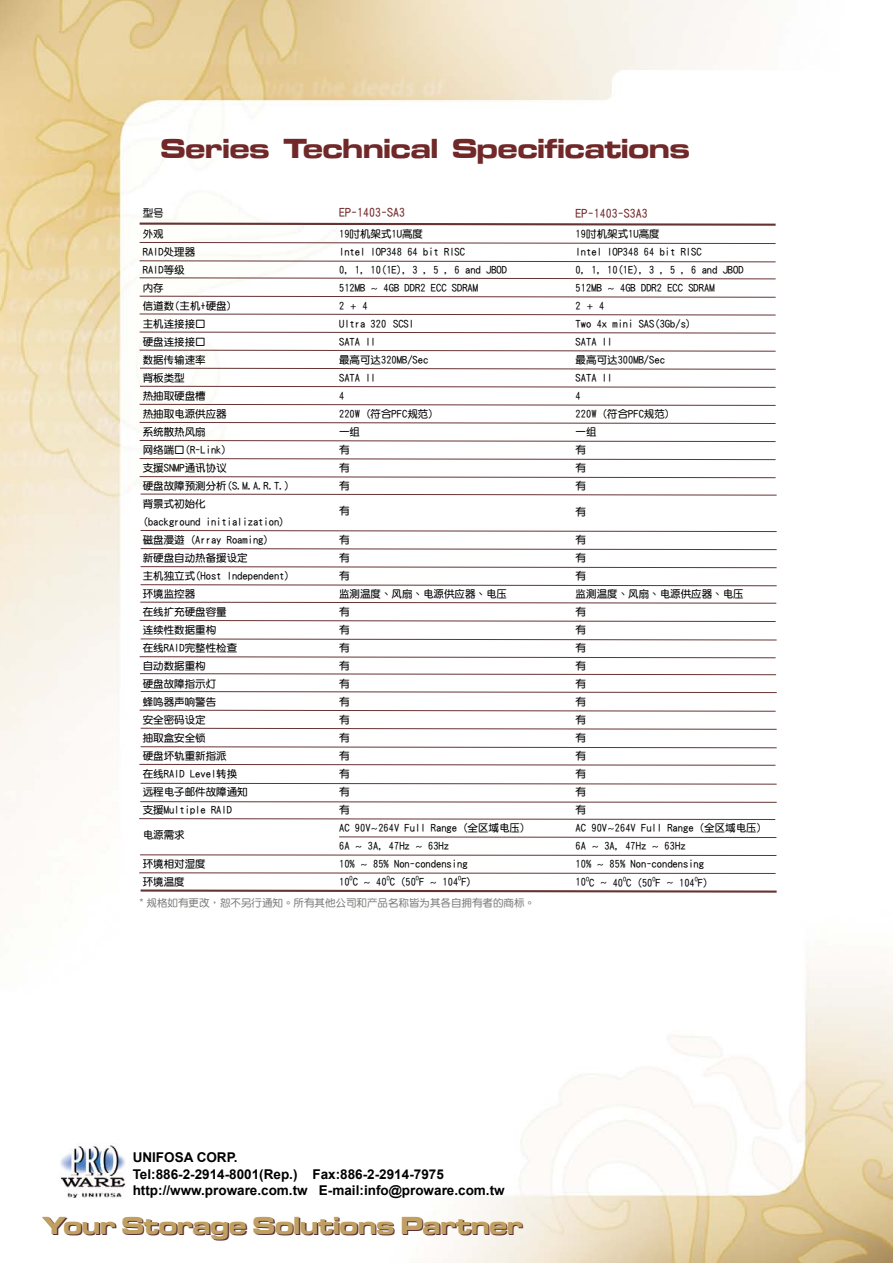
<style>
.page{position:relative;width:893px;height:1263px;background:#fff}
.page>*{position:absolute;margin:0;border:0;box-sizing:border-box;transform-origin:0 0}
.t1{font:28.5px "Microgramma D Bold Exte";color:#702829}
.t2{font:25.5px "Microgramma D Bold Exte";color:#592f34}
.t3{font:700 13.5px/16.2px "Arial";color:#000}
.t4{font:12px "DF Yuan W7 GB5";color:#702527}
.t5{font:10.5px/18px "DF Yuan W7 GB5";color:#000}
.t6{font:10.5px "DF Yuan W7 GB5";color:#838281}
.t7{font:6.15px "DF Yuan W7 GB5";color:#000}
.s1{font-family:"Arial"}
.s2{font-family:"Microsoft Jheng Hei"}
</style>
<div class="page">
<img style="left:0;top:0;width:893px;height:1263px">
<svg style="left:137px;top:221px;width:641px;height:6px"></svg>
<svg style="left:139px;top:242px;width:637px;height:2px"></svg>
<svg style="left:139px;top:260px;width:637px;height:3px"></svg>
<svg style="left:139px;top:277px;width:637px;height:3px"></svg>
<svg style="left:139px;top:313px;width:637px;height:3px"></svg>
<svg style="left:139px;top:331px;width:637px;height:3px"></svg>
<svg style="left:139px;top:349px;width:637px;height:3px"></svg>
<svg style="left:139px;top:367px;width:637px;height:3px"></svg>
<svg style="left:139px;top:385px;width:637px;height:3px"></svg>
<svg style="left:139px;top:403px;width:637px;height:3px"></svg>
<svg style="left:139px;top:422px;width:637px;height:2px"></svg>
<svg style="left:139px;top:440px;width:637px;height:2px"></svg>
<svg style="left:139px;top:458px;width:637px;height:2px"></svg>
<svg style="left:139px;top:476px;width:637px;height:2px"></svg>
<svg style="left:140px;top:493px;width:637px;height:3px"></svg>
<svg style="left:140px;top:530px;width:637px;height:2px"></svg>
<svg style="left:140px;top:548px;width:637px;height:2px"></svg>
<svg style="left:140px;top:566px;width:637px;height:2px"></svg>
<svg style="left:140px;top:584px;width:637px;height:3px"></svg>
<svg style="left:139px;top:620px;width:637px;height:2px"></svg>
<svg style="left:140px;top:638px;width:637px;height:3px"></svg>
<svg style="left:139px;top:709px;width:637px;height:3px"></svg>
<svg style="left:140px;top:727px;width:637px;height:3px"></svg>
<svg style="left:140px;top:746px;width:637px;height:3px"></svg>
<svg style="left:140px;top:782px;width:637px;height:3px"></svg>
<svg style="left:139px;top:801px;width:638px;height:2px"></svg>
<svg style="left:138px;top:888px;width:641px;height:6px"></svg>
<svg style="left:139px;top:601px;width:638px;height:3px"></svg>
<svg style="left:139px;top:763px;width:637px;height:3px"></svg>
<svg style="left:338px;top:836px;width:439px;height:2px"></svg>
<svg style="left:139px;top:854px;width:638px;height:2px"></svg>
<svg style="left:138px;top:818px;width:638px;height:2px"></svg>
<svg style="left:139px;top:673px;width:638px;height:2px"></svg>
<svg style="left:140px;top:691px;width:638px;height:2px"></svg>
<svg style="left:138px;top:872px;width:638px;height:2px"></svg>
<svg style="left:139px;top:656px;width:637px;height:3px"></svg>
<svg style="left:139px;top:295px;width:637px;height:3px"></svg>
<img style="left:60px;top:1144px;width:66px;height:55px">
<h1 class="t1" style="left:161px;top:129px;width:530px">Series Technical Specifications</h1>
<p class="t5" style="left:143px;top:202px;width:22px;line-height:21px">型號外觀</p>
<p class="t5" style="left:143px;top:243px;width:148px">RAID處理器<br>RAID等級<br>內存<br>信道數(主機+硬盤)<br>主機連接接口<br>硬盤連接接口<br>數據傳輸速率<br>背板類型<br>熱抽取硬盤槽<br>熱抽取電源供應器<br>系統散熱風扇<br>網絡端口(R-Link)<br>支援SNMP通訊協議<br>硬盤故障預測分析(S.M.A.R.T.)背景式初始化<br>(background initialization)磁盤漫遊 (Array Roaming)<br>新硬盤自動熱備援設定<br>主機獨立式(Host Independent)環境監控器<br>在線擴充硬盤容量<br>連續性數據重構<br>在線RAID完整性檢查<br>自動數據重構<br>硬盤故障指示燈<br>蜂鳴器聲響警告<br>安全密碼設定<br>抽取盒安全鎖<br>硬盤壞軌重新指派<br>在線RAID Level轉換<br>遠程電子郵件故障通知<br>支援Multiple RAID</p>
<p class="t5" style="left:143px;top:826px;width:43px">電源需求</p>
<p class="t5" style="left:143px;top:855px;width:64px">環境相對濕度環境溫度</p>
<p class="t6" style="left:140px;top:897px;width:397px"><span class="s1">*</span> 規格如有更改，恕不另行通知。所有其他公司和產品名稱皆為其各自擁有者的商標。</p>
<p class="t4" style="left:339px;top:207px;width:67px">EP-1403-SA3</p>
<p class="t5" style="left:339px;top:225px;width:169px">19吋機架式1U高度<br>Intel IOP348 64 bit RISC<br>0, 1, 10(1E), 3 , 5 , 6 and JBOD<br>512MB <span class="s2">~</span> 4GB DDR2 ECC SDRAM<br>2 <span class="s2">+</span> 4<br>Ultra 320 SCSI<br>SATA II<br>最高可達320MB/Sec<br>SATA II<br>4<br>220W (符合PFC規範)<br>一組<br>有<br>有<br>有</p>
<p class="t5" style="left:339px;top:502px;width:12px">有</p>
<p class="t5" style="left:339px;top:531px;width:188px">有<br>有<br>有<br>監測溫度、風扇、電源供應器、電壓<br>有<br>有<br>有<br>有<br>有<br>有<br>有<br>有<br>有<br>有<br>有<br>有<br>AC 90V<span class="s2">~</span>264V Full Range (全區域電壓)<br>6A <span class="s2">~</span> 3A, 47Hz <span class="s2">~</span> 63Hz<br>10% <span class="s2">~</span> 85% Non-condensing<br>10<sup>O</sup>C <span class="s2">~</span> 40 C (50 F <span class="s2">~</span> 104 F)</p>
<p class="t7" style="left:387px;top:875px;width:5px">O</p>
<p class="t7" style="left:416px;top:875px;width:5px">O</p>
<p class="t7" style="left:458px;top:875px;width:5px">O</p>
<p class="t4" style="left:576px;top:207px;width:73px">EP-1403-S3A3</p>
<p class="t5" style="left:576px;top:225px;width:169px">19吋機架式1U高度<br>Intel IOP348 64 bit RISC<br>0, 1, 10(1E), 3 , 5 , 6 and JBOD<br>512MB <span class="s2">~</span> 4GB DDR2 ECC SDRAM<br>2 <span class="s2">+</span> 4<br>Two 4x mini SAS(3Gb/s)<br>SATA II<br>最高可達300MB/Sec<br>SATA II<br>4<br>220W (符合PFC規範)<br>一組<br>有<br>有<br>有</p>
<p class="t5" style="left:576px;top:503px;width:12px">有</p>
<p class="t5" style="left:576px;top:531px;width:188px">有<br>有<br>有<br>監測溫度、風扇、電源供應器、電壓<br>有<br>有<br>有<br>有<br>有<br>有<br>有<br>有<br>有<br>有<br>有<br>有<br>AC 90V<span class="s2">~</span>264V Full Range (全區域電壓)<br>6A <span class="s2">~</span> 3A, 47Hz <span class="s2">~</span> 63Hz<br>10% <span class="s2">~</span> 85% Non-condensing<br>10<sup>O</sup>C <span class="s2">~</span> 40 C (50 F <span class="s2">~</span> 104 F)</p>
<p class="t7" style="left:623px;top:876px;width:5px">O</p>
<p class="t7" style="left:652px;top:876px;width:5px">O</p>
<p class="t7" style="left:695px;top:876px;width:5px">O</p>
<p class="t3" style="left:133px;top:1150px;width:373px">UNIFOSA CORP.<br>Tel:886-2-2914-8001(Rep.) Fax:886-2-2914-7975 http://www.proware.com.tw E-mail:info@proware.com.tw</p>
<h2 class="t2" style="left:44px;top:1209px;width:481px">Your Storage Solutions Partner</h2>
</div>
